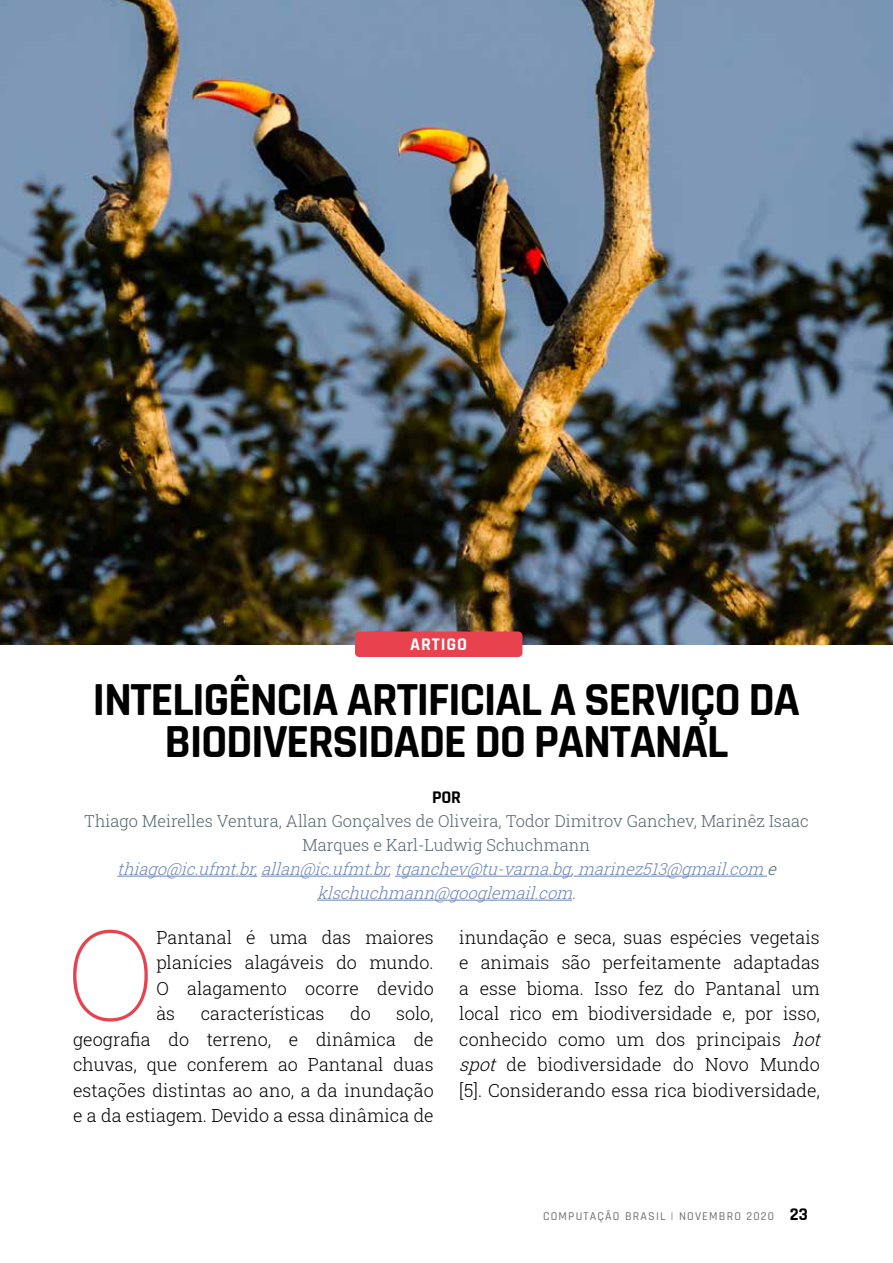
<style>
.page{position:relative;width:893px;height:1263px;background:#fff}
.page>*{position:absolute;margin:0;border:0;box-sizing:border-box;transform-origin:0 0}
.t1{font:100 125.55px "Roboto Slab";color:#e7424e}
.t2{font:700 48px/42px "Rajdhani";letter-spacing:-.03em;color:#000;text-align:center}
.t3{font:300 18px/25.5px "Roboto Slab";color:#000;text-align:justify}
.t4{font:700 18px "Rajdhani";letter-spacing:.05em;color:#fff}
.t5{font:700 18px "Rajdhani";color:#000}
.t6{font:300 16.5px/24px "Roboto Slab";color:#54656d;text-align:center}
.t7{font:500 12px "Rajdhani";letter-spacing:.1em;color:#706f6f}
.s1{font-style:italic;color:#6b84b9}
.s2{font-style:italic}
.s3{font-weight:700;font-size:18px;color:#000}
</style>
<div class="page">
<img style="left:0;top:0;width:893px;height:644px">
<div style="left:355px;top:631px;width:167px;height:26px;background:#e7424e;border-radius:4px"></div>
<hr style="left:117px;top:876px;width:140px;height:1px;background:#6b84b9">
<hr style="left:261px;top:876px;width:127px;height:1px;background:#6b84b9">
<hr style="left:395px;top:876px;width:176px;height:1px;background:#6b84b9">
<hr style="left:574px;top:876px;width:193px;height:1px;background:#6b84b9">
<hr style="left:317px;top:900px;width:255px;height:1px;background:#6b84b9">
<p class="t4" style="left:410px;top:633px;width:58px">ARTIGO</p>
<h2 class="t2" style="left:93px;top:680px;width:709px">INTELIGÊNCIA ARTIFICIAL A SERVIÇO DA<br>BIODIVERSIDADE DO PANTANAL</h2>
<p class="t5" style="left:432px;top:786px;width:30px">POR</p>
<p class="t6" style="left:84px;top:808px;width:726px">Thiago Meirelles Ventura, Allan Gonçalves de Oliveira, Todor Dimitrov Ganchev, Marinêz Isaac Marques e Karl-Ludwig Schuchmann<br><span class="s1">thiago@ic.ufmt.br, allan@ic.ufmt.br</span><span class="s2">,</span><span class="s1">tganchev@tu-varna.bg</span><span class="s2">,</span><span class="s1">marinez513@gmail.com</span> <span class="s2">e </span><span class="s1">klschuchmann@googlemail.com</span><span class="s2">.</span></p>
<h1 class="t1" style="left:65px;top:889px;width:93px">O</h1>
<p class="t3" style="left:156px;top:924px;width:279px">Pantanal é uma das maiores planícies alagáveis do mundo.<br>O alagamento ocorre devido às</p>
<p class="t3" style="left:73px;top:1000px;width:362px;text-indent:323px">solo, geografia do terreno, e dinâmica de chuvas, que conferem ao Pantanal duas estações distintas ao ano, a da inundação e a da estiagem. Devido a essa dinâmica de</p>
<p class="t3" style="left:201px;top:1000px;width:125px">características</p>
<p class="t3" style="left:350px;top:1000px;width:22px">do</p>
<p class="t3" style="left:459px;top:924px;width:368px;text-align:left">inundação e seca, suas espécies vegetais e animais são perfeitamente adaptadas a esse bioma. Isso fez do Pantanal um local rico em biodiversidade e, por isso, conhecido como um dos principais <span class="s2">hot spot</span> de biodiversidade do Novo Mundo [5]. Considerando essa rica biodiversidade,</p>
<p class="t7" style="left:543px;top:1209px;width:266px">COMPUTAÇÃO BRASIL | NOVEMBRO 2020 <span class="s3">23</span></p>
</div>
